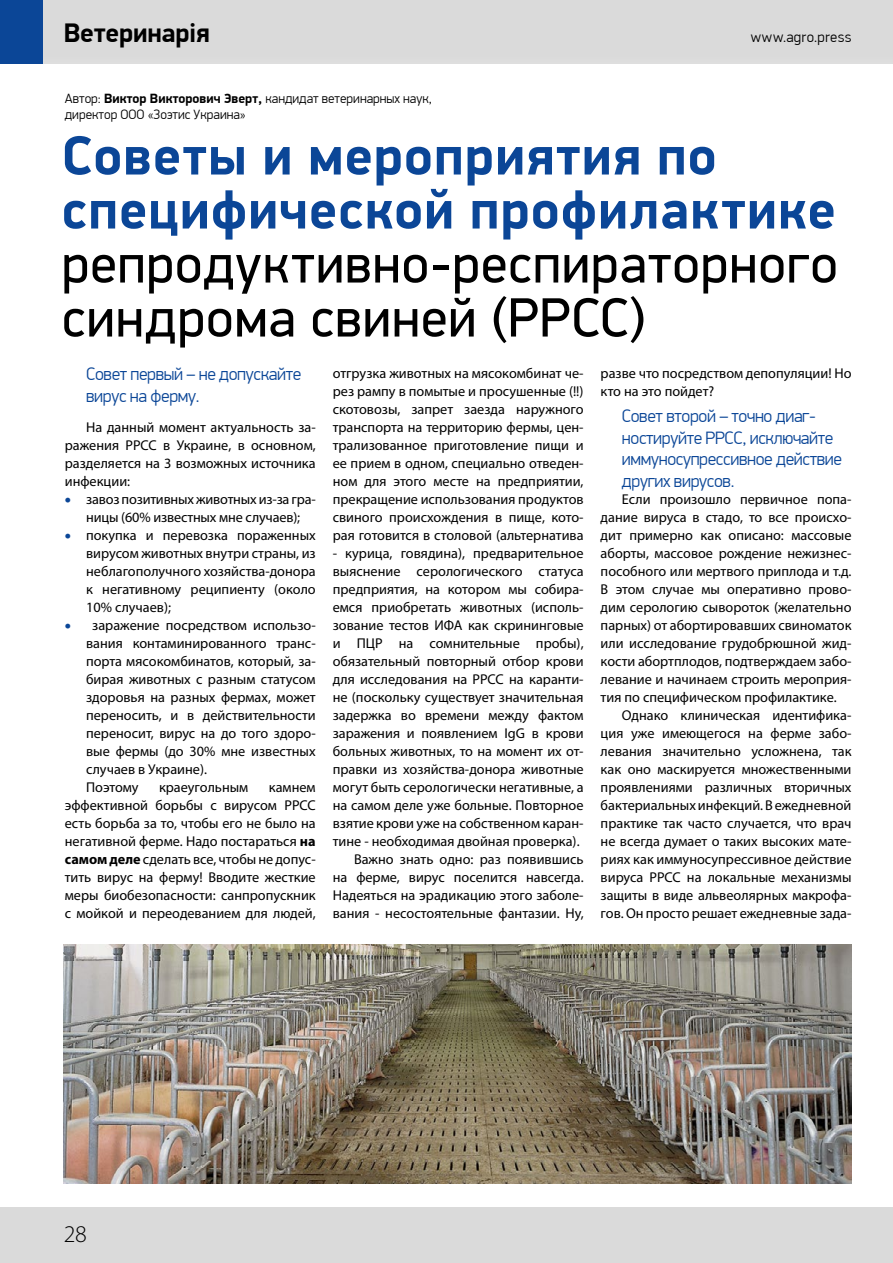
<style>
.page{position:relative;width:893px;height:1263px;background:#fff}
.page>*{position:absolute;margin:0;border:0;box-sizing:border-box;transform-origin:0 0}
.t1{font:55.5px/54px "PF Din Display Pro";letter-spacing:.015em;color:#000}
.t2{font:700 55.5px/54px "PF Din Display Pro";letter-spacing:.02em;color:#0b4697}
.t3{font:700 27px "PF Din Display Pro";letter-spacing:-.01em;color:#000}
.t4{font:300 24px "Myriad Pro";color:#000}
.t5{font:300 18px/21.6px "PF Din Display Pro";letter-spacing:-.02em;color:#0b4697}
.t6{font:300 15px "PF Din Display Pro";letter-spacing:.025em;color:#000}
.t7{font:14.25px/18px "Myriad Pro";color:#000;text-align:justify}
.t8{font:300 13.5px/16.2px "PF Din Display Pro";color:#000}
.s1{font-weight:700}
.s2{color:#0b4697}
</style>
<div class="page">
<div style="left:0;top:1208px;width:893px;height:55px;background:#dadada"></div>
<div style="left:0;top:0;width:893px;height:64px;background:#dadada"></div>
<div style="left:0;top:0;width:43px;height:64px;background:#0b4697"></div>
<img style="left:64px;top:945px;width:787px;height:238px">
<h2 class="t3" style="left:64px;top:17px;width:148px">Ветеринарія</h2>
<p class="t8" style="left:65px;top:90px;width:369px">Автор: <span class="s1">Виктор Викторович Эверт,</span> кандидат ветеринарных наук, директор ООО «Зоэтис Украина»</p>
<p class="t6" style="left:751px;top:28px;width:102px">www.agro.press</p>
<h1 class="t2" style="left:62px;top:130px;width:775px">Советы и мероприятия по специфической профилактике</h1>
<h1 class="t1" style="left:62px;top:237px;width:778px">репродуктивно-респираторного синдрома свиней (РРСС)</h1>
<p class="t5" style="left:86px;top:364px;width:217px">Совет первый – не допускайте вирус на ферму.</p>
<p class="t7" style="left:65px;top:418px;width:252px;text-indent:21px">На данный момент актуальность за&shy;ражения РРСС в Украине, в основном, разделяется на 3 возможных источника инфекции:</p>
<p class="t7" style="left:65px;top:490px;width:252px;text-align:center"><span class="s2">•</span> завоз позитивных животных из-за гра&shy;ницы (60% известных мне случаев);</p>
<p class="t7" style="left:86px;top:526px;width:231px;text-indent:-21px"><span class="s2">•</span> покупка и перевозка пораженных вирусом животных внутри страны, из неблагополучного хозяйства-донора к негативному реципиенту (около 10% случаев);</p>
<p class="t7" style="left:86px;top:616px;width:231px;text-align:left;text-indent:-21px"><span class="s2">•</span> заражение посредством использо&shy;вания контаминированного транс&shy;порта мясокомбинатов, который, за&shy;бирая животных с разным статусом здоровья на разных фермах, может переносить, и в действительности переносит, вирус на до того здоро&shy;вые фермы (до 30% мне известных случаев в Украине).<br>Поэтому</p>
<p class="t7" style="left:65px;top:778px;width:252px;text-indent:204px">камнем эффективной борьбы с вирусом РРСС есть борьба за то, чтобы его не было на негативной ферме. Надо постараться <span class="s1">на самом деле</span> сделать все, чтобы не допус&shy;тить вирус на ферму! Вводите жесткие меры биобезопасности: санпропускник с мойкой и переодеванием для людей,</p>
<p class="t7" style="left:159px;top:778px;width:91px">краеугольным</p>
<p class="t7" style="left:333px;top:364px;width:252px">отгрузка животных на мясокомбинат че&shy;рез рампу в помытые и просушенные (!!) скотовозы, запрет заезда наружного транспорта на территорию фермы, цен&shy;трализованное приготовление пищи и ее прием в одном, специально отведен&shy;ном для этого месте на предприятии, прекращение использования продуктов свиного происхождения в пище, кото&shy;рая готовится в столовой (альтернатива</p>
<p class="t7" style="left:333px;top:544px;width:252px;text-align:right">- курица, говядина), предварительное выяснение серологического статуса предприятия, на котором мы собира&shy;емся приобретать животных (исполь&shy;зование тестов ИФА как скрининговые и ПЦР на сомнительные пробы), обязательный повторный отбор крови для исследования на РРСС на каранти&shy;не (поскольку существует значительная задержка во времени между фактом заражения и появлением IgG в крови больных животных, то на момент их от&shy;правки из хозяйства-донора животные могут быть серологически негативные, а на самом деле уже больные. Повторное взятие крови уже на собственном каран&shy;тине - необходимая двойная проверка).<br>Важно знать одно: раз появившись<br>на ферме, вирус поселится навсегда.<br>Надеяться на эрадикацию этого заболе&shy;вания - несостоятельные фантазии. Ну,</p>
<p class="t7" style="left:601px;top:364px;width:252px">разве что посредством депопуляции! Но кто на это пойдет?</p>
<p class="t5" style="left:622px;top:405px;width:222px">Совет второй – точно диаг&shy;ностируйте РРСС, исключайте иммуносупрессивное действие других вирусов.</p>
<p class="t7" style="left:601px;top:490px;width:252px;text-indent:21px">Если произошло первичное попа&shy;дание вируса в стадо, то все происхо&shy;дит примерно как описано: массовые аборты, массовое рождение нежизнес&shy;пособного или мертвого приплода и т.д.<br>В этом случае мы оперативно прово&shy;дим серологию сывороток (желательно парных) от абортировавших свиноматок или исследование грудобрюшной жид&shy;кости абортплодов, подтверждаем забо&shy;левание и начинаем строить мероприя&shy;тия по специфическом профилактике.</p>
<p class="t7" style="left:601px;top:706px;width:252px;text-indent:21px">Однако клиническая идентифика&shy;ция уже имеющегося на ферме забо&shy;левания значительно усложнена, так как оно маскируется множественными проявлениями различных вторичных бактериальных инфекций. В ежедневной практике так часто случается, что врач не всегда думает о таких высоких мате&shy;риях как иммуносупрессивное действие вируса РРСС на локальные механизмы защиты в виде альвеолярных макрофа&shy;гов. Он просто решает ежедневные зада-</p>
<h3 class="t4" style="left:64px;top:1219px;width:25px">28</h3>
</div>
